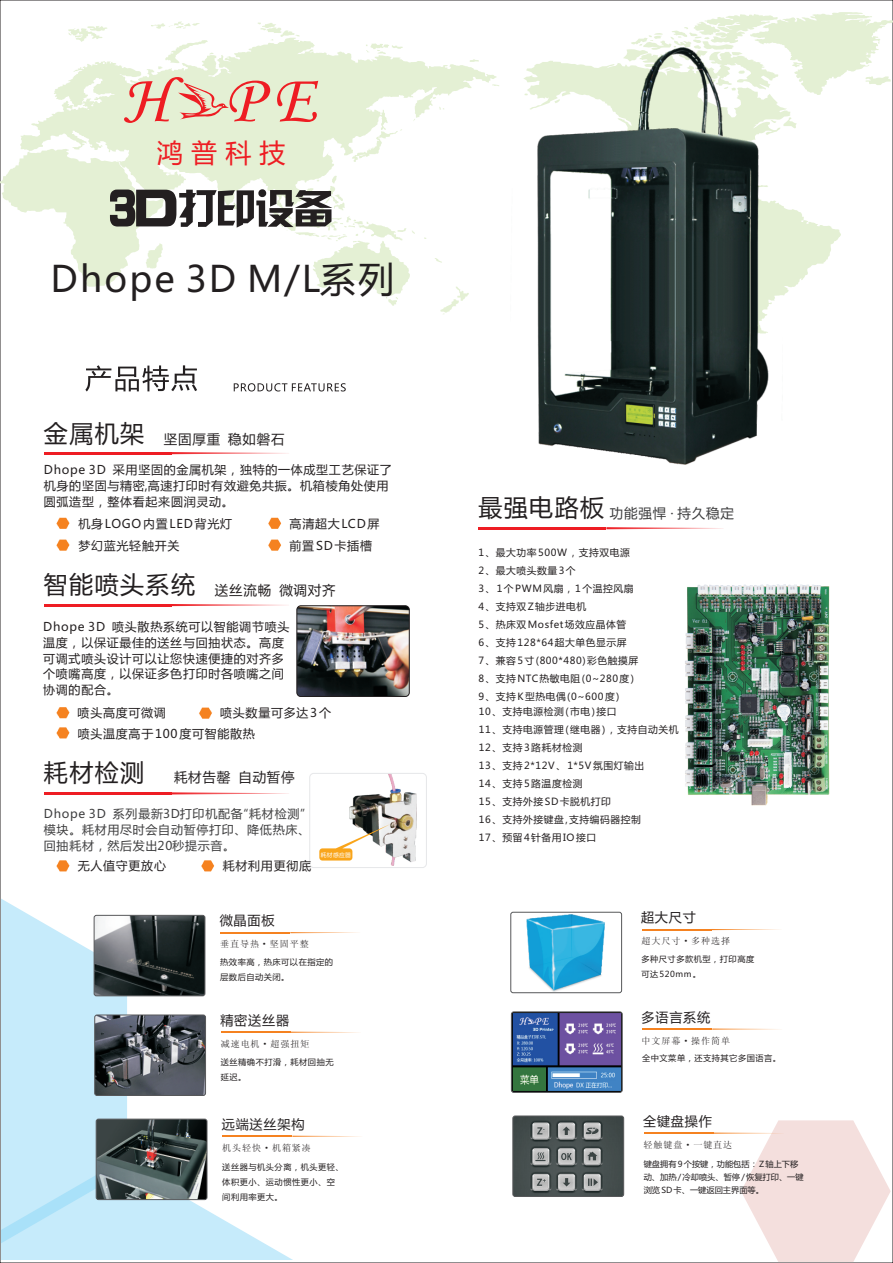
<style>
.page{position:relative;width:893px;height:1263px;background:#fff}
.page>*{position:absolute;margin:0;border:0;box-sizing:border-box;transform-origin:0 0}
.t1{font:36px "Microsoft Ya Hei";letter-spacing:.06em;color:#231f20}
.t2{font:26.1px "Microsoft Ya Hei";color:#ee1d23}
.t3{font:13.5px "Microsoft Ya Hei";letter-spacing:.06em;color:#231f20}
.t4{font:13.5px "Microsoft Ya Hei";letter-spacing:.06em;color:#3e3e3f}
.t5{font:13.2px "Microsoft Ya Hei";letter-spacing:.06em;color:#231f20}
.t6{font:12px/15.9px "Microsoft Ya Hei";letter-spacing:.06em;color:#231f20}
.t7{font:12px/15.9px "Microsoft Ya Hei";letter-spacing:.06em;color:#3e3e3f}
.t8{font:9.75px/18px "Microsoft Ya Hei";letter-spacing:.06em;color:#231f20}
.t9{font:9px "N Sim Sun";letter-spacing:.1em;color:#231f20}
.t10{font:8.25px/15.1px "Microsoft Ya Hei";letter-spacing:.06em;color:#231f20}
.t11{font:8.25px/13px "Microsoft Ya Hei";color:#231f20}
.t12{font:5.85px "Microsoft Ya Hei";letter-spacing:.06em;color:#fff}
.s1{font-size:24px}
.s2{font-size:24px;color:#231f20}
</style>
<div class="page">
<svg style="left:2px;top:899px;width:125px;height:261px;fill:#c6ebfb"></svg>
<svg style="left:2px;top:1160px;width:291px;height:100px"></svg>
<svg style="left:440px;top:287px;width:29px;height:27px"></svg>
<svg style="left:435px;top:258px;width:7px;height:5px"></svg>
<svg style="left:258px;top:22px;width:42px;height:16px"></svg>
<svg style="left:151px;top:22px;width:49px;height:7px"></svg>
<svg style="left:68px;top:26px;width:39px;height:12px"></svg>
<svg style="left:31px;top:38px;width:466px;height:91px"></svg>
<svg style="left:74px;top:99px;width:30px;height:21px"></svg>
<svg style="left:631px;top:12px;width:262px;height:322px"></svg>
<svg style="left:0;top:129px;width:415px;height:177px"></svg>
<img style="left:523px;top:45px;width:260px;height:420px">
<svg style="left:124px;top:77px;width:146px;height:46px"></svg>
<svg style="left:277px;top:81px;width:41px;height:41px"></svg>
<svg style="left:234px;top:383px;width:112px;height:8px"></svg>
<hr style="left:44px;top:452px;width:128px;height:2px;background:#ee1d23">
<svg style="left:172px;top:452px;width:117px;height:2px"></svg>
<img style="left:685px;top:584px;width:145px;height:222px">
<img style="left:349px;top:775px;width:68px;height:91px">
<svg style="left:319px;top:824px;width:72px;height:36px"></svg>
<div style="left:310px;top:773px;width:117px;height:95px;border:1px solid #e6e7e9;border-radius:4px"></div>
<svg style="left:85px;top:365px;width:112px;height:26px"></svg>
<hr style="left:478px;top:527px;width:128px;height:2px;background:#ee1d23">
<svg style="left:606px;top:527px;width:117px;height:2px"></svg>
<hr style="left:44px;top:792px;width:128px;height:2px;background:#ee1d23">
<svg style="left:172px;top:792px;width:117px;height:2px"></svg>
<svg style="left:57px;top:518px;width:12px;height:11px"></svg>
<svg style="left:57px;top:540px;width:12px;height:11px"></svg>
<svg style="left:268px;top:518px;width:13px;height:11px"></svg>
<svg style="left:268px;top:540px;width:13px;height:11px"></svg>
<img style="left:297px;top:606px;width:112px;height:90px;border-radius:4px">
<div style="left:297px;top:606px;width:112px;height:91px;border:1px solid #231f20;border-radius:4px"></div>
<hr style="left:44px;top:604px;width:128px;height:2px;background:#ee1d23">
<svg style="left:172px;top:604px;width:115px;height:2px"></svg>
<svg style="left:57px;top:707px;width:12px;height:11px"></svg>
<svg style="left:199px;top:708px;width:13px;height:11px"></svg>
<svg style="left:57px;top:727px;width:12px;height:11px"></svg>
<svg style="left:57px;top:860px;width:12px;height:11px"></svg>
<svg style="left:201px;top:860px;width:13px;height:11px"></svg>
<hr style="left:220px;top:932px;width:70px;height:1px;background:#f58220">
<svg style="left:290px;top:932px;width:68px;height:1px"></svg>
<hr style="left:221px;top:1032px;width:70px;height:1px;background:#f58220">
<svg style="left:291px;top:1032px;width:68px;height:1px"></svg>
<hr style="left:222px;top:1136px;width:70px;height:1px;background:#f58220">
<svg style="left:292px;top:1136px;width:69px;height:1px"></svg>
<hr style="left:642px;top:929px;width:70px;height:1px;background:#f58220">
<svg style="left:712px;top:929px;width:68px;height:1px"></svg>
<hr style="left:642px;top:1028px;width:70px;height:2px;background:#f58220">
<svg style="left:712px;top:1028px;width:68px;height:2px"></svg>
<hr style="left:644px;top:1132px;width:70px;height:2px;background:#f58220">
<svg style="left:714px;top:1120px;width:177px;height:142px"></svg>
<img style="left:95px;top:1015px;width:111px;height:80px;border-radius:2px">
<div style="left:94px;top:1014px;width:112px;height:82px;border:1px solid #57585a;border-radius:2px"></div>
<img style="left:96px;top:1119px;width:111px;height:80px;border-radius:2px">
<div style="left:96px;top:1119px;width:111px;height:81px;border:1px solid #57585a;border-radius:2px"></div>
<img style="left:94px;top:915px;width:111px;height:81px;border-radius:2px">
<div style="left:94px;top:915px;width:111px;height:81px;border:1px solid #57585a;border-radius:2px"></div>
<img style="left:513px;top:1116px;width:111px;height:80px;border-radius:2px">
<div style="left:512px;top:1115px;width:112px;height:82px;border:1px solid #57585a;border-radius:2px"></div>
<img style="left:511px;top:1012px;width:111px;height:80px;border-radius:2px">
<div style="left:511px;top:1011px;width:112px;height:82px;border:1px solid #57585a;border-radius:2px"></div>
<img style="left:526px;top:914px;width:79px;height:77px">
<div style="left:510px;top:912px;width:112px;height:81px;border:1px solid #57585a;border-radius:2px"></div>
<h2 class="t2" style="left:157px;top:140px;width:130px">鸿普科技</h2>
<h1 class="t1" style="left:51px;top:262px;width:345px">Dhope 3D M/L系列</h1>
<h3 class="t3" style="left:44px;top:433px;width:242px"><span class="s1">金属机架</span> 坚固厚重 稳如磐石</h3>
<p class="t6" style="left:44px;top:463px;width:346px">Dhope 3D<br>机身的坚固与精密,高速打印时有效避免共振。机箱棱角处使用圆弧造型，整体看起来圆润灵动。</p>
<p class="t6" style="left:113px;top:463px;width:280px">采用坚固的金属机架，独特的一体成型工艺保证了</p>
<p class="t6" style="left:78px;top:513px;width:155px;line-height:21.9px">机身LOGO内置LED背光灯梦幻蓝光轻触开关</p>
<p class="t6" style="left:290px;top:514px;width:92px;line-height:21.8px">高清超大LCD屏前置SD卡插槽</p>
<h3 class="t3" style="left:44px;top:584px;width:293px"><span class="s1">智能喷头系统</span> 送丝流畅 微调对齐</h3>
<p class="t6" style="left:112px;top:619px;width:179px">喷头散热系统可以智能调节喷头</p>
<p class="t6" style="left:43px;top:619px;width:242px">Dhope 3D<br>温度，以保证最佳的送丝与回抽状态。高度可调式喷头设计可以让您快速便捷的对齐多个喷嘴高度，以保证多色打印时各喷嘴之间协调的配合。</p>
<p class="t6" style="left:78px;top:706px;width:90px">喷头高度可微调</p>
<p class="t6" style="left:78px;top:704px;width:255px;line-height:20.4px;text-indent:142px">喷头数量可多达3个喷头温度高于100度可智能散热</p>
<h3 class="t3" style="left:44px;top:771px;width:252px"><span class="s1">耗材检测</span> 耗材告罄 自动暂停</h3>
<p class="t7" style="left:113px;top:807px;width:194px">系列最新3D打印机配备“耗材检测”</p>
<p class="t7" style="left:44px;top:807px;width:268px">Dhope 3D<br>模块。耗材用尽时会自动暂停打印、降低热床、回抽耗材，然后发出20秒提示音。</p>
<p class="t6" style="left:78px;top:859px;width:90px">无人值守更放心</p>
<p class="t6" style="left:223px;top:859px;width:90px">耗材利用更彻底</p>
<p class="t12" style="left:321px;top:852px;width:32px">耗材感应器</p>
<h3 class="t5" style="left:220px;top:914px;width:56px">微晶面板</h3>
<p class="t9" style="left:220px;top:939px;width:90px">垂直导热·坚固平整</p>
<p class="t10" style="left:220px;top:955px;width:114px">热效率高，热床可以在指定的层数后自动关闭。</p>
<h3 class="t5" style="left:220px;top:1014px;width:70px">精密送丝器</h3>
<p class="t9" style="left:221px;top:1039px;width:90px">减速电机·超强扭矩</p>
<p class="t10" style="left:221px;top:1055px;width:114px">送丝精确不打滑，耗材回抽无延迟。</p>
<h3 class="t5" style="left:222px;top:1118px;width:84px">远端送丝架构</h3>
<p class="t9" style="left:222px;top:1143px;width:90px">机头轻快·机箱紧凑</p>
<p class="t10" style="left:222px;top:1160px;width:123px">送丝器与机头分离，机头更轻、体积更小、运动惯性更小、空间利用率更大。</p>
<h3 class="t4" style="left:478px;top:507px;width:257px"><span class="s2">最强电路板</span>功能强悍 · 持久稳定</h3>
<p class="t8" style="left:478px;top:544px;width:161px">1、最大功率500W，支持双电源<br>2、最大喷头数量3个<br>3、1个PWM风扇，1个温控风扇<br>4、支持双Z轴步进电机<br>5、热床双Mosfet场效应晶体管<br>6、支持128*64超大单色显示屏<br>7、兼容5寸(800*480)彩色触摸屏<br>8、支持NTC热敏电阻(0~280度)<br>9、支持K型热电偶(0~600度)</p>
<p class="t8" style="left:479px;top:703px;width:201px">10、支持电源检测(市电)接口<br>11、支持电源管理(继电器)，支持自动关机<br>12、支持3路耗材检测<br>13、支持2*12V、1*5V氛围灯输出<br>14、支持5路温度检测<br>15、支持外接SD卡脱机打印<br>16、支持外接键盘,支持编码器控制<br>17、预留4针备用IO接口</p>
<h3 class="t5" style="left:641px;top:911px;width:56px">超大尺寸</h3>
<p class="t9" style="left:641px;top:936px;width:90px">超大尺寸·多种选择</p>
<p class="t10" style="left:641px;top:952px;width:114px">多种尺寸多款机型，打印高度可达520mm。</p>
<h3 class="t5" style="left:641px;top:1011px;width:70px">多语言系统</h3>
<p class="t9" style="left:641px;top:1036px;width:90px">中文屏幕·操作简单</p>
<p class="t10" style="left:642px;top:1051px;width:140px">全中文菜单，还支持其它多国语言。</p>
<h3 class="t5" style="left:643px;top:1115px;width:70px">全键盘操作</h3>
<p class="t9" style="left:644px;top:1140px;width:90px">轻触键盘·一键直达</p>
<p class="t11" style="left:644px;top:1158px;width:162px">键盘拥有9个按键，功能包括：Z轴上下移动、加热 / 冷却喷头、暂停 / 恢复打印、一键浏览SD卡、一键返回主界面等。</p>
</div>
